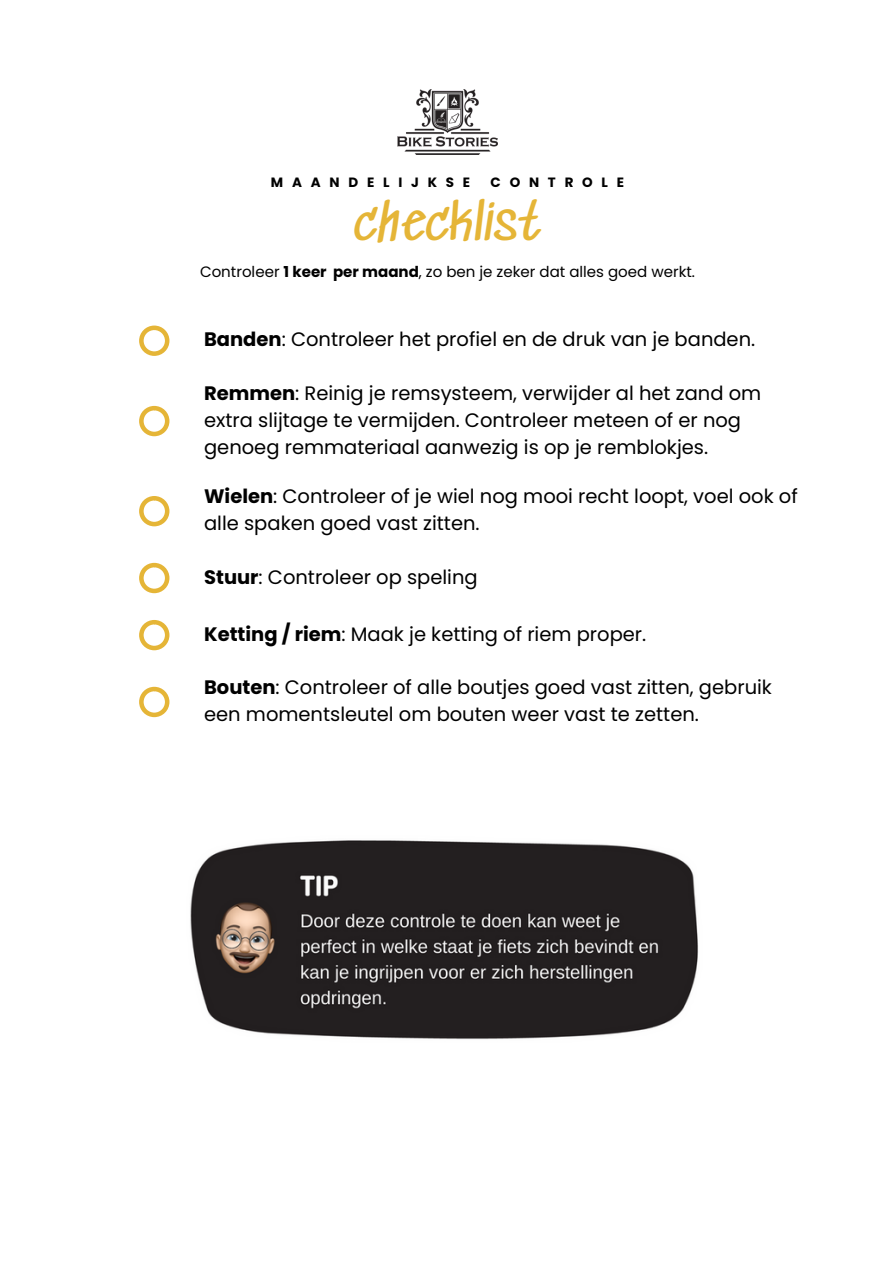
<style>
.page{position:relative;width:893px;height:1264px;background:#fff}
.page>*{position:absolute;margin:0;border:0;box-sizing:border-box;transform-origin:0 0}
.t1{font:48.9px "Sedgwick Ave";color:#e5b537}
.t2{font:19.5px/27px "Poppins";color:#000}
.t3{font:15px "Poppins";color:#000}
.t4{font:700 13.5px "Poppins";letter-spacing:.65em;color:#000}
.s1{font-weight:700}
</style>
<div class="page">
<svg style="left:139px;top:325px;width:30px;height:31px"></svg>
<svg style="left:139px;top:406px;width:30px;height:30px"></svg>
<svg style="left:139px;top:496px;width:30px;height:30px"></svg>
<svg style="left:139px;top:563px;width:30px;height:30px"></svg>
<svg style="left:139px;top:620px;width:30px;height:30px"></svg>
<svg style="left:139px;top:686px;width:30px;height:31px"></svg>
<img style="left:397px;top:89px;width:100px;height:65px">
<img style="left:190px;top:840px;width:508px;height:199px">
<p class="t4" style="left:271px;top:173px;width:201px">MAANDELIJKSE</p>
<p class="t4" style="left:490px;top:173px;width:135px">CONTROLE</p>
<h1 class="t1" style="left:354px;top:196px;width:189px">checklist</h1>
<p class="t3" style="left:200px;top:261px;width:496px">Controleer <span class="s1">1 keer per maand</span>, zo ben je zeker dat alles goed werkt.</p>
<p class="t2" style="left:204px;top:326px;width:552px"><span class="s1">Banden</span>: Controleer het profiel en de druk van je banden.</p>
<p class="t2" style="left:204px;top:379px;width:558px"><span class="s1">Remmen</span>: Reinig je remsysteem, verwijder al het zand om extra slijtage te vermijden. Controleer meteen of er nog genoeg remmateriaal aanwezig is op je remblokjes.</p>
<p class="t2" style="left:204px;top:483px;width:595px"><span class="s1">Wielen</span>: Controleer of je wiel nog mooi recht loopt, voel ook of alle spaken goed vast zitten.</p>
<p class="t2" style="left:204px;top:563px;width:275px"><span class="s1">Stuur</span>: Controleer op speling</p>
<p class="t2" style="left:204px;top:620px;width:443px"><span class="s1">Ketting / riem</span>: Maak je ketting of riem proper.</p>
<p class="t2" style="left:204px;top:673px;width:569px"><span class="s1">Bouten</span>: Controleer of alle boutjes goed vast zitten, gebruik een momentsleutel om bouten weer vast te zetten.</p>
</div>
